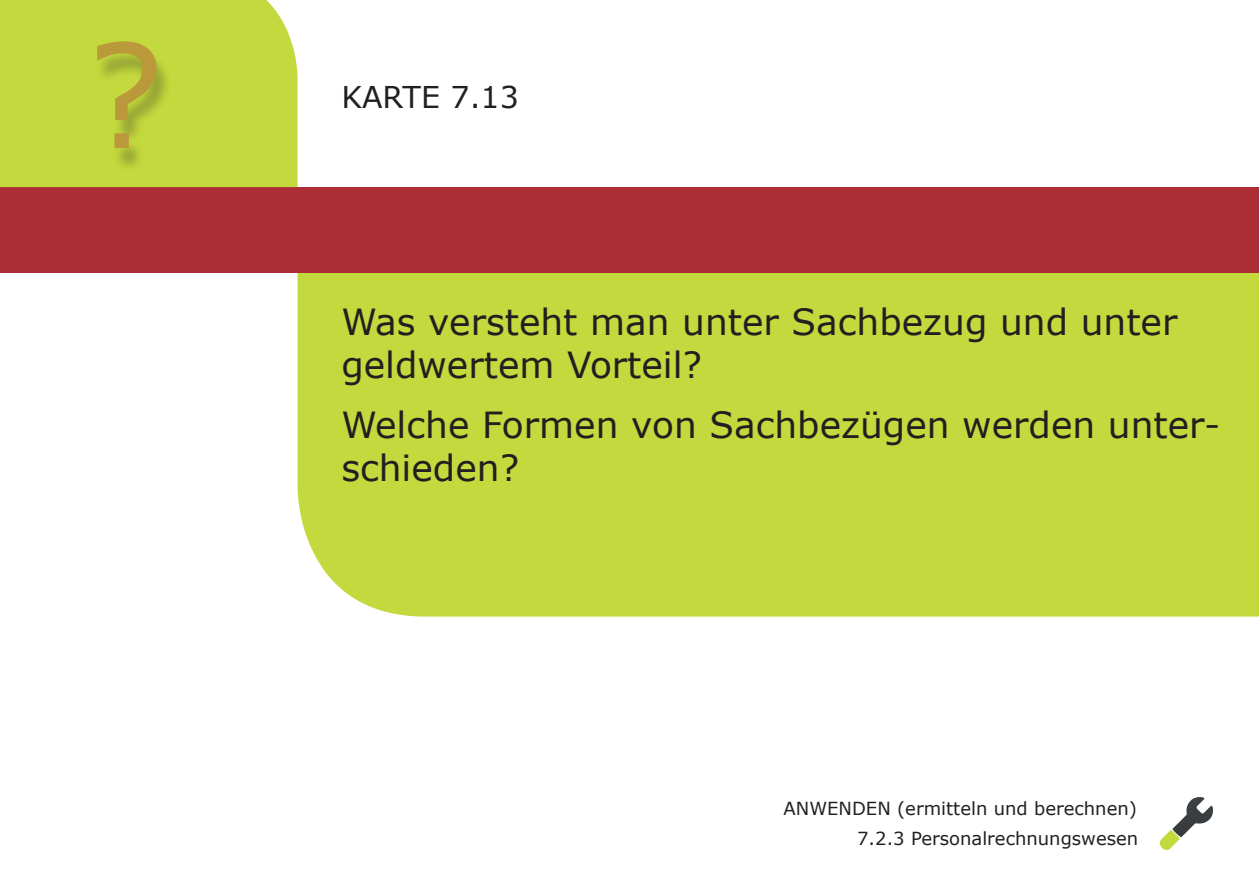
<style>
.page{position:relative;width:1259px;height:893px;background:#fff}
.page>*{position:absolute;margin:0;border:0;box-sizing:border-box;transform-origin:0 0}
.t1{font:144px "Verdana";color:#ab2d35}
.Frage_Vorderseite_Fr{font:36px/43.2px "Verdana";color:#231f20}
.Frage_Vorderseite_Fr-2{font:30px "Verdana";color:#231f20}
.Taxo_Main{font:18px "Verdana";color:#231f20}
.Kapitel_Rahmenplan_F{font:18px "Verdana";color:#231f20}
</style>
<div class="page">
<div style="left:297px;top:272px;width:962px;height:345px;background:#c4d93d"></div>
<div style="left:0;top:187px;width:1259px;height:85px;background:#ab2d35"></div>
<div style="left:0;top:0;width:297px;height:187px;background:#c4d93d"></div>
<div style="left:95px;top:48px;width:78px;height:124px;background:#231f20;opacity:.75"></div>
<svg style="left:1159px;top:797px;width:54px;height:53px"></svg>
<h1 class="t1" style="left:86px;top:-3px;width:80px">?</h1>
<p class="Frage_Vorderseite_Fr-2" style="left:341px;top:76px;width:179px">KARTE 7.13</p>
<p class="Frage_Vorderseite_Fr" style="left:341px;top:300px;width:837px">Was versteht man unter Sachbezug und unter geldwertem Vorteil?</p>
<p class="Frage_Vorderseite_Fr" style="left:341px;top:403px;width:880px">Welche Formen von Sachbezügen werden unter&shy;schieden?</p>
<p class="Taxo_Main" style="left:783px;top:796px;width:355px">ANWENDEN (ermitteln und berechnen)</p>
<p class="Kapitel_Rahmenplan_F" style="left:857px;top:826px;width:282px">7.2.3 Personalrechnungswesen</p>
</div>
